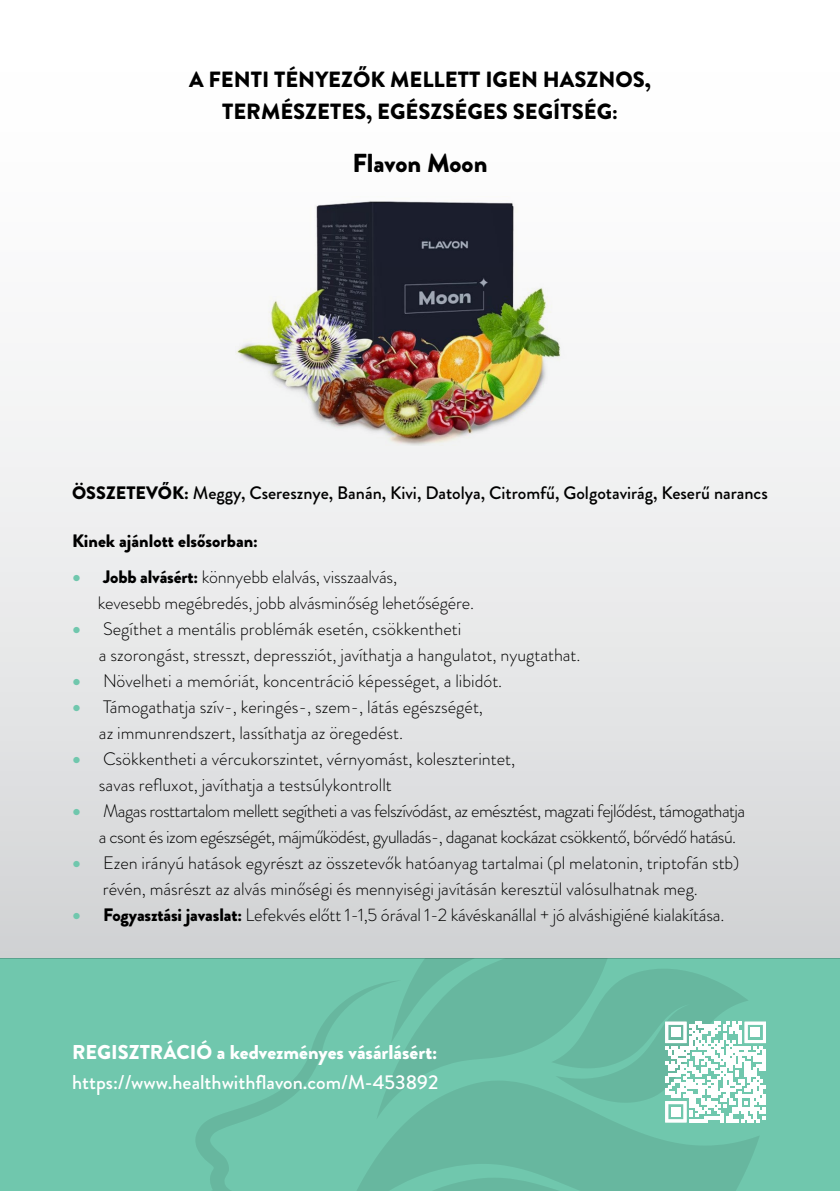
<style>
.page{position:relative;width:840px;height:1191px;background:#fff}
.page>*{position:absolute;margin:0;border:0;box-sizing:border-box;transform-origin:0 0}
.t1{font:900 26px "Brandon Grotesque";color:#000}
.t2{font:900 22px/32px "Brandon Grotesque";color:#000;text-align:center}
.t3{font:500 20px "Brandon Grotesque";color:#fff}
.t4{font:900 20px "Brandon Grotesque";color:#fff}
.t5{font:300 18px/26px "Brandon Grotesque";color:#000}
.t6{font:300 18px/26px "Brandon Grotesque";letter-spacing:-.03em;color:#000}
.t7{font:500 18px "Brandon Grotesque";color:#000}
.t8{font:900 18px "Brandon Grotesque";color:#000}
.s1{font-weight:900}
.s2{font-weight:900;font-size:22px;color:#70c7ad}
</style>
<div class="page">
<div style="left:0;top:0;width:839px;height:958px;background:linear-gradient(to bottom,#fff,#d6d7d9)"></div>
<div style="left:0;top:958px;width:839px;height:233px;background:#70c7ad"></div>
<svg style="left:196px;top:985px;width:180px;height:206px"></svg>
<svg style="left:338px;top:1080px;width:421px;height:111px;fill:#67b79f"></svg>
<img style="left:236px;top:196px;width:336px;height:249px">
<svg style="left:376px;top:958px;width:389px;height:164px"></svg>
<div style="left:671px;top:1107px;width:9px;height:9px;background:#fff"></div>
<p class="t2" style="left:189px;top:64px;width:463px">A FENTI TÉNYEZŐK MELLETT IGEN HASZNOS,<br>TERMÉSZETES, EGÉSZSÉGES SEGÍTSÉG:</p>
<h1 class="t1" style="left:352px;top:145px;width:136px">Flavon Moon</h1>
<p class="t7" style="left:72px;top:480px;width:697px"><span class="s1">ÖSSZETEVŐK:</span> Meggy, Cseresznye, Banán, Kivi, Datolya, Citromfű, Golgotavirág, Keserű narancs</p>
<p class="t8" style="left:72px;top:528px;width:187px">Kinek ajánlott elsősorban:</p>
<p class="t5" style="left:98px;top:563px;width:377px;text-indent:-26px"><span class="s2">•</span> <span class="s1">Jobb alvásért:</span> könnyebb elalvás, visszaalvás,<br>kevesebb megébredés, jobb alvásminőség lehetőségére.</p>
<p class="t5" style="left:99px;top:615px;width:483px;text-indent:-27px"><span class="s2">•</span> Segíthet a mentális problémák esetén, csökkentheti<br>a szorongást, stresszt, depressziót, javíthatja a hangulatot, nyugtathat.</p>
<p class="t5" style="left:72px;top:667px;width:431px"><span class="s2">•</span> Növelheti a memóriát, koncentráció képességet, a libidót.</p>
<p class="t5" style="left:99px;top:693px;width:385px;text-indent:-27px"><span class="s2">•</span> Támogathatja szív-, keringés-, szem-, látás egészségét, az immunrendszert, lassíthatja az öregedést.</p>
<p class="t5" style="left:99px;top:745px;width:417px;text-indent:-27px"><span class="s2">•</span> Csökkentheti a vércukorszintet, vérnyomást, koleszterintet, savas refluxot, javíthatja a testsúlykontrollt</p>
<p class="t6" style="left:99px;top:797px;width:647px;text-indent:-27px"><span class="s2">•</span> Magas rosttartalom mellett segítheti a vas felszívódást, az emésztést, magzati fejlődést, támogathatja a csont és izom egészségét, májműködést, gyulladás-, daganat kockázat csökkentő, bőrvédő hatású.</p>
<p class="t5" style="left:72px;top:849px;width:668px;text-align:center"><span class="s2">•</span> Ezen irányú hatások egyrészt az összetevők hatóanyag tartalmai (pl melatonin, triptofán stb) révén, másrészt az alvás minőségi és mennyiségi javításán keresztül valósulhatnak meg.</p>
<p class="t5" style="left:72px;top:901px;width:653px"><span class="s2">•</span> <span class="s1">Fogyasztási javaslat:</span> Lefekvés előtt 1-1,5 órával 1-2 kávéskanállal + jó alváshigiéné kialakítása.</p>
<p class="t4" style="left:72px;top:1037px;width:366px">REGISZTRÁCIÓ a kedvezményes vásárlásért:</p>
<p class="t3" style="left:72px;top:1068px;width:367px">https://www.healthwithflavon.com/M-453892</p>
</div>
